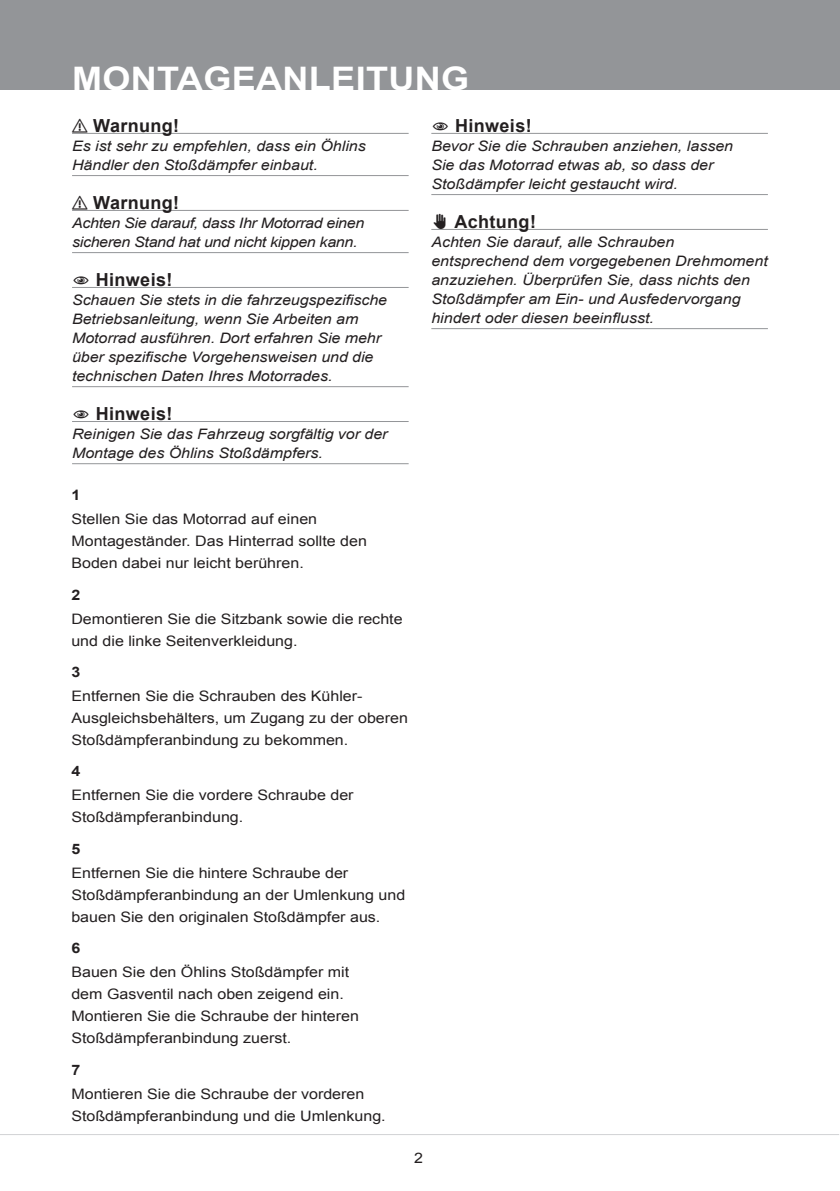
<style>
.page{position:relative;width:840px;height:1191px;background:#fff}
.page>*{position:absolute;margin:0;border:0;box-sizing:border-box;transform-origin:0 0}
.t1{font:700 32.4px "Arial";letter-spacing:.01em;color:#fff;scale:1.11 1}
.t2{font:700 18px "Arial";color:#231f20}
.t3{font:14.4px/22px "Arial";color:#231f20;scale:1.11 1}
.t4{font:italic 14.4px/19px "Arial";color:#231f20;scale:1.11 1}
.t5{font:italic 14.4px/19px "Arial";letter-spacing:-.02em;color:#231f20;scale:1.11 1}
.t6{font:700 14.4px "Arial";color:#231f20;scale:1.11 1}
</style>
<div class="page">
<div style="left:0;top:0;width:839px;height:90px;background:#939598"></div>
<hr style="left:0;top:1134px;width:838px;height:1px;background:#d1d2d4">
<hr style="left:72px;top:133px;width:336px;height:1px;background:#939598">
<hr style="left:72px;top:175px;width:336px;height:1px;background:#939598">
<hr style="left:72px;top:210px;width:336px;height:1px;background:#939598">
<hr style="left:72px;top:252px;width:336px;height:1px;background:#939598">
<hr style="left:72px;top:287px;width:336px;height:1px;background:#939598">
<hr style="left:72px;top:386px;width:336px;height:1px;background:#939598">
<hr style="left:72px;top:421px;width:336px;height:1px;background:#939598">
<hr style="left:72px;top:463px;width:336px;height:1px;background:#939598">
<hr style="left:431px;top:133px;width:336px;height:1px;background:#939598">
<hr style="left:431px;top:194px;width:336px;height:1px;background:#939598">
<hr style="left:431px;top:229px;width:336px;height:1px;background:#939598">
<hr style="left:431px;top:328px;width:336px;height:1px;background:#939598">
<h1 class="t1" style="left:72px;top:57px;width:189px">MONTAGEANL</h1>
<h1 class="t1" style="left:331px;top:57px;width:126px">EITUNG</h1>
<p class="t2" style="left:72px;top:113px;width:48px">⚠ WARNUNG!</p>
<p class="t4" style="left:72px;top:136px;width:266px">Es ist sehr zu empfehlen, dass ein Öhlins<br>Händler den Stoßdämpfer einbaut.</p>
<p class="t2" style="left:72px;top:190px;width:48px">⚠ WARNUNG!</p>
<p class="t5" style="left:72px;top:213px;width:264px">Achten Sie darauf, dass Ihr Motorrad einen sicheren Stand hat und nicht kippen kann.</p>
<p class="t2" style="left:109px;top:267px;width:11px">HINWEI</p>
<p class="t2" style="left:166px;top:267px;width:7px">S!</p>
<p class="t4" style="left:72px;top:290px;width:285px">Schauen Sie stets in die fahrzeugspezifische Betriebsanleitung, wenn Sie Arbeiten am Motorrad ausführen. Dort erfahren Sie mehr über spezifische Vorgehensweisen und die technischen Daten Ihres Motorrades.</p>
<p class="t2" style="left:109px;top:401px;width:11px">HINWEI</p>
<p class="t2" style="left:166px;top:401px;width:7px">S!</p>
<p class="t4" style="left:72px;top:424px;width:285px">Reinigen Sie das Fahrzeug sorgfältig vor der<br>Montage des Öhlins Stoßdämpfers.</p>
<p class="t2" style="left:468px;top:113px;width:11px">HINWEI</p>
<p class="t2" style="left:525px;top:113px;width:7px">S!</p>
<p class="t4" style="left:431px;top:136px;width:273px">Bevor Sie die Schrauben anziehen, lassen<br>Sie das Motorrad etwas ab, so dass der<br>Stoßdämpfer leicht gestaucht wird.</p>
<p class="t2" style="left:431px;top:209px;width:28px">✋✋ACHTUNG!</p>
<p class="t4" style="left:431px;top:232px;width:304px">Achten Sie darauf, alle Schrauben entsprechend dem vorgegebenen Drehmoment anzuziehen. Überprüfen Sie, dass nichts den Stoßdämpfer am Ein- und Ausfedervorgang hindert oder diesen beeinflusst.</p>
<p class="t6" style="left:71px;top:485px;width:10px">1</p>
<p class="t3" style="left:71px;top:508px;width:268px">Stellen Sie das Motorrad auf einen<br>Montageständer. Das Hinterrad sollte den<br>Boden dabei nur leicht berühren.</p>
<p class="t6" style="left:71px;top:585px;width:10px">2</p>
<p class="t3" style="left:71px;top:607px;width:300px">Demontieren Sie die Sitzbank sowie die rechte und die linke Seitenverkleidung.</p>
<p class="t6" style="left:71px;top:662px;width:10px">3</p>
<p class="t3" style="left:71px;top:685px;width:304px">Entfernen Sie die Schrauben des Kühler-<br>Ausgleichsbehälters, um Zugang zu der oberen<br>Stoßdämpferanbindung zu bekommen.</p>
<p class="t6" style="left:71px;top:761px;width:10px">4</p>
<p class="t3" style="left:71px;top:784px;width:255px">Entfernen Sie die vordere Schraube der<br>Stoßdämpferanbindung.</p>
<p class="t6" style="left:71px;top:839px;width:10px">5</p>
<p class="t3" style="left:71px;top:862px;width:302px">Entfernen Sie die hintere Schraube der<br>Stoßdämpferanbindung an der Umlenkung und bauen Sie den originalen Stoßdämpfer aus.</p>
<p class="t6" style="left:71px;top:938px;width:10px">6</p>
<p class="t3" style="left:71px;top:961px;width:260px">Bauen Sie den Öhlins Stoßdämpfer mit dem Gasventil nach oben zeigend ein.<br>Montieren Sie die Schraube der hinteren Stoßdämpferanbindung zuerst.</p>
<p class="t6" style="left:71px;top:1059px;width:10px">7</p>
<p class="t3" style="left:71px;top:1082px;width:284px">Montieren Sie die Schraube der vorderen<br>Stoßdämpferanbindung und die Umlenkung.</p>
<p class="t3" style="left:414px;top:1147px;width:10px">2</p>
</div>
